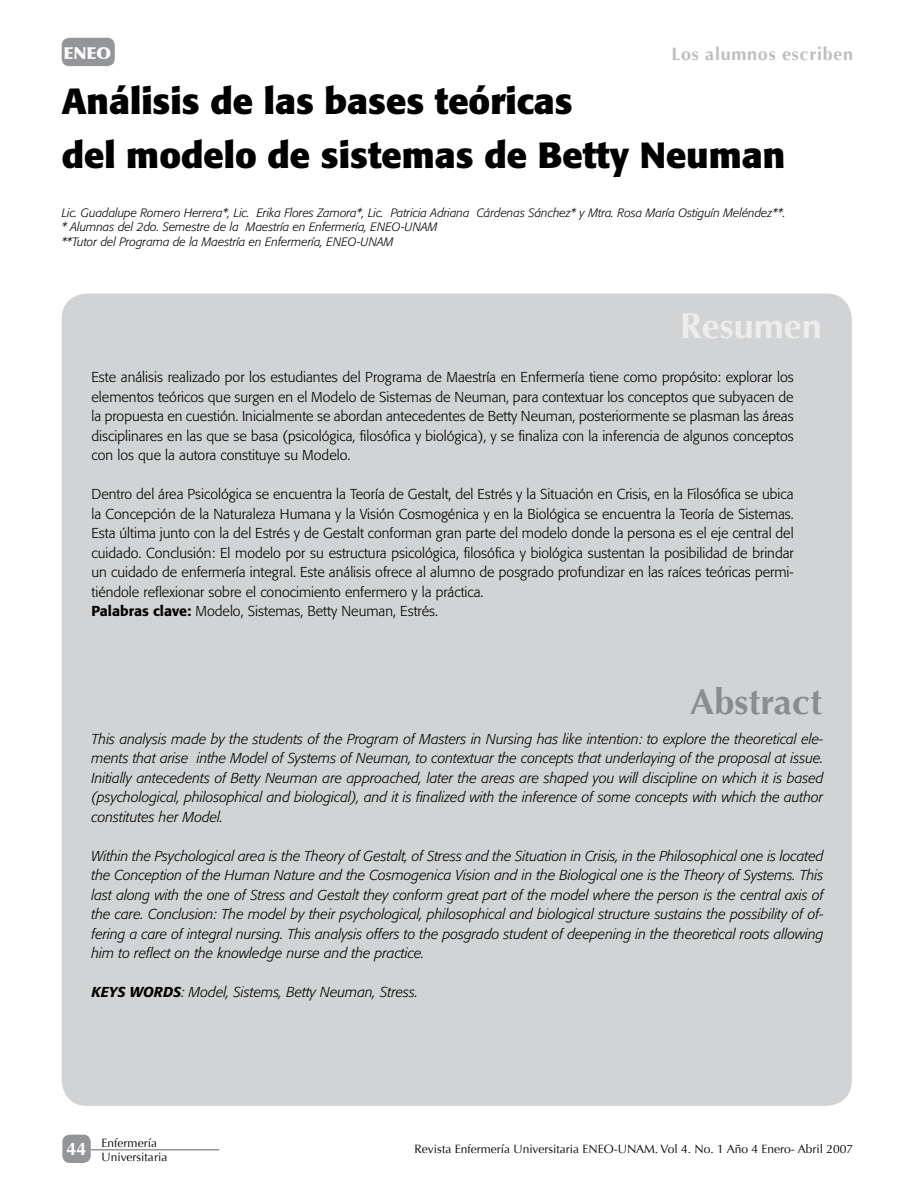
<style>
.page{position:relative;width:915px;height:1191px;background:#fff}
.page>*{position:absolute;margin:0;border:0;box-sizing:border-box;transform-origin:0 0}
.t1{font:700 36px/54px "Formata";color:#000}
.t2{font:700 36px "Optima";color:#8a8c8e}
.t3{font:700 36px "Optima";color:#ededee}
.t4{font:700 18px "Optima";letter-spacing:.04em;color:#bcbec0}
.t5{font:700 18px "Optima";color:#fff}
.t6{font:900 16.5px "Optima";color:#fff}
.t7{font:300 14.25px/19.5px "Formata";color:#000;text-align:justify}
.t8{font:italic 300 14.25px/19.5px "Formata";color:#000;text-align:justify}
.t9{font:italic 300 12px/14.4px "Formata";color:#000}
.t10{font:12px/14.4px "Optima";color:#000}
.s1{font-weight:500}
</style>
<div class="page">
<div style="left:62px;top:1134px;width:29px;height:29px;background:#939598;border-radius:7px"></div>
<hr style="left:91px;top:1149px;width:128px;height:1px;background:#939598">
<div style="left:62px;top:38px;width:53px;height:28px;background:#939598;border-radius:7px"></div>
<div style="left:62px;top:293px;width:789px;height:813px;background:#d1d3d4;border-radius:26px"></div>
<p class="t6" style="left:63px;top:43px;width:49px">ENEO</p>
<p class="t4" style="left:671px;top:43px;width:183px">Los alumnos escriben</p>
<h1 class="t1" style="left:62px;top:74px;width:725px">Análisis de las bases teóricas<br>del modelo de sistemas de Betty Neuman</h1>
<p class="t9" style="left:62px;top:206px;width:725px">Lic. Guadalupe Romero Herrera*, Lic. Erika Flores Zamora*, Lic. Patricia Adriana Cárdenas Sánchez* y Mtra. Rosa María Ostiguín Meléndez**. * Alumnas del 2do. Semestre de la Maestría en Enfermería, ENEO-UNAM<br>**Tutor del Programa de la Maestría en Enfermería, ENEO-UNAM</p>
<h1 class="t3" style="left:679px;top:305px;width:144px">Resumen</h1>
<p class="t7" style="left:91px;top:367px;width:703px">Este análisis realizado por los estudiantes del Programa de Maestría en Enfermería tiene como propósito: explorar los elementos teóricos que surgen en el Modelo de Sistemas de Neuman, para contextuar los conceptos que subyacen de la propuesta en cuestión. Inicialmente se abordan antecedentes de Betty Neuman, posteriormente se plasman las áreas disciplinares en las que se basa (psicológica, filosófica y biológica), y se finaliza con la inferencia de algunos conceptos con los que la autora constituye su Modelo.</p>
<p class="t7" style="left:91px;top:484px;width:703px;text-align:left">Dentro del área Psicológica se encuentra la Teoría de Gestalt, del Estrés y la Situación en Crisis, en la Filosófica se ubica la Concepción de la Naturaleza Humana y la Visión Cosmogénica y en la Biológica se encuentra la Teoría de Sistemas.<br>Esta última junto con la del Estrés y de Gestalt conforman gran parte del modelo donde la persona es el eje central del cuidado. Conclusión: El modelo por su estructura psicológica, filosófica y biológica sustentan la posibilidad de brindar un cuidado de enfermería integral. Este análisis ofrece al alumno de posgrado profundizar en las raíces teóricas permi&shy;tiéndole reflexionar sobre el conocimiento enfermero y la práctica.<br><span class="s1">Palabras clave:</span> Modelo, Sistemas, Betty Neuman, Estrés.</p>
<h1 class="t2" style="left:690px;top:681px;width:133px">Abstract</h1>
<p class="t8" style="left:91px;top:729px;width:733px">This analysis made by the students of the Program of Masters in Nursing has like intention: to explore the theoretical ele&shy;ments that arise inthe Model of Systems of Neuman, to contextuar the concepts that underlaying of the proposal at issue.<br>Initially antecedents of Betty Neuman are approached, later the areas are shaped you will discipline on which it is based (psychological, philosophical and biological), and it is finalized with the inference of some concepts with which the author constitutes her Model.</p>
<p class="t8" style="left:91px;top:846px;width:733px">Within the Psychological area is the Theory of Gestalt, of Stress and the Situation in Crisis, in the Philosophical one is located the Conception of the Human Nature and the Cosmogenica Vision and in the Biological one is the Theory of Systems. This last along with the one of Stress and Gestalt they conform great part of the model where the person is the central axis of the care. Conclusion: The model by their psychological, philosophical and biological structure sustains the possibility of of&shy;fering a care of integral nursing. This analysis offers to the posgrado student of deepening in the theoretical roots allowing him to reflect on the knowledge nurse and the practice.</p>
<p class="t8" style="left:91px;top:982px;width:328px"><span class="s1">KEYS WORDS</span>: Model, Sistems, Betty Neuman, Stress.</p>
<p class="t5" style="left:66px;top:1138px;width:22px">44</p>
<p class="t10" style="left:102px;top:1135px;width:67px">Enfermería<br>Universitaria</p>
<p class="t10" style="left:414px;top:1141px;width:440px">Revista Enfermería Universitaria ENEO-UNAM. Vol 4. No. 1 Año 4 Enero- Abril 2007</p>
</div>
